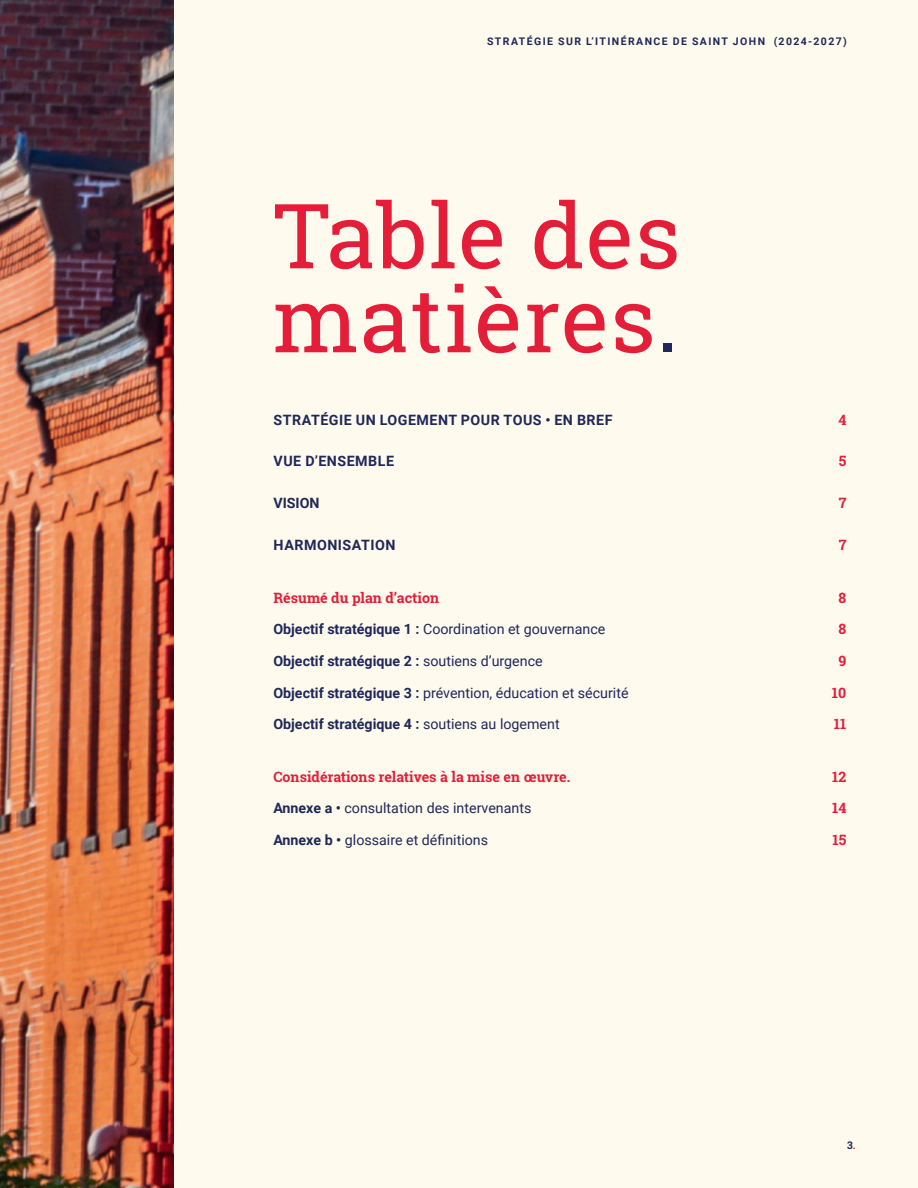
<style>
.page{position:relative;width:918px;height:1188px;background:#fff}
.page>*{position:absolute;margin:0;border:0;box-sizing:border-box;transform-origin:0 0}
.t1{font:90px/84px "Roboto Slab";letter-spacing:.01em;color:#e41d38}
.t2{font:14.25px "Roboto";color:#1e2859}
.t3{font:700 14.25px "Roboto";color:#1e2859}
.t4{font:700 14.25px "Roboto Slab";color:#e41d38}
.t5{font:700 14.25px "Roboto";letter-spacing:.02em;color:#1e2859}
.t6{font:700 10.5px "Roboto";letter-spacing:.135em;color:#1e2859}
.t7{font:700 10.5px "Roboto Slab";color:#1e2859}
.s1{color:#1e2859}
.s2{font-weight:700}
.s3{font-weight:400}
.s4{color:#e41d38}
</style>
<div class="page">
<div style="left:174px;top:0;width:744px;height:1188px;background:#fffaee"></div>
<img style="left:0;top:0;width:174px;height:1188px">
<p class="t6" style="left:487px;top:34px;width:361px">STRATÉGIE SUR L’ITINÉRANCE DE SAINT JOHN (2024-2027)</p>
<h1 class="t1" style="left:273px;top:193px;width:409px">Table des matières<span class="s1">.</span></h1>
<p class="t5" style="left:274px;top:409px;width:340px">STRATÉGIE UN LOGEMENT POUR TOUS • EN BREF</p>
<p class="t4" style="left:838px;top:410px;width:10px">4</p>
<p class="t5" style="left:274px;top:451px;width:122px">VUE D’ENSEMBLE</p>
<p class="t4" style="left:839px;top:452px;width:9px">5</p>
<p class="t5" style="left:273px;top:493px;width:48px">VISION</p>
<p class="t4" style="left:839px;top:494px;width:9px">7</p>
<p class="t5" style="left:274px;top:535px;width:123px">HARMONISATION</p>
<p class="t4" style="left:839px;top:536px;width:9px">7</p>
<p class="t4" style="left:273px;top:588px;width:167px">Résumé du plan d’action</p>
<p class="t4" style="left:839px;top:588px;width:9px">8</p>
<p class="t2" style="left:273px;top:619px;width:334px"><span class="s2">Objectif stratégique 1 :</span> Coordination et gouvernance</p>
<p class="t4" style="left:839px;top:620px;width:9px">8</p>
<p class="t3" style="left:273px;top:651px;width:271px">Objectif stratégique 2 : <span class="s3">soutiens d’urgence</span></p>
<p class="t4" style="left:838px;top:651px;width:9px">9</p>
<p class="t2" style="left:273px;top:682px;width:357px"><span class="s2">Objectif stratégique 3 :</span> prévention, éducation et sécurité</p>
<p class="t4" style="left:832px;top:683px;width:16px">10</p>
<p class="t3" style="left:273px;top:714px;width:288px">Objectif stratégique 4 : <span class="s3">soutiens au logement</span></p>
<p class="t4" style="left:834px;top:714px;width:14px">11</p>
<p class="t4" style="left:273px;top:767px;width:299px">Considérations relatives à la mise en œuvre.</p>
<p class="t4" style="left:832px;top:767px;width:16px">12</p>
<p class="t2" style="left:273px;top:798px;width:260px"><span class="s2">Annexe a •</span> consultation des intervenants</p>
<p class="t4" style="left:832px;top:798px;width:16px">14</p>
<p class="t2" style="left:273px;top:829px;width:216px"><span class="s2">Annexe b •</span> glossaire et définitions</p>
<p class="t4" style="left:832px;top:830px;width:15px">15</p>
<p class="t7" style="left:847px;top:1138px;width:10px">3<span class="s4">.</span></p>
</div>
